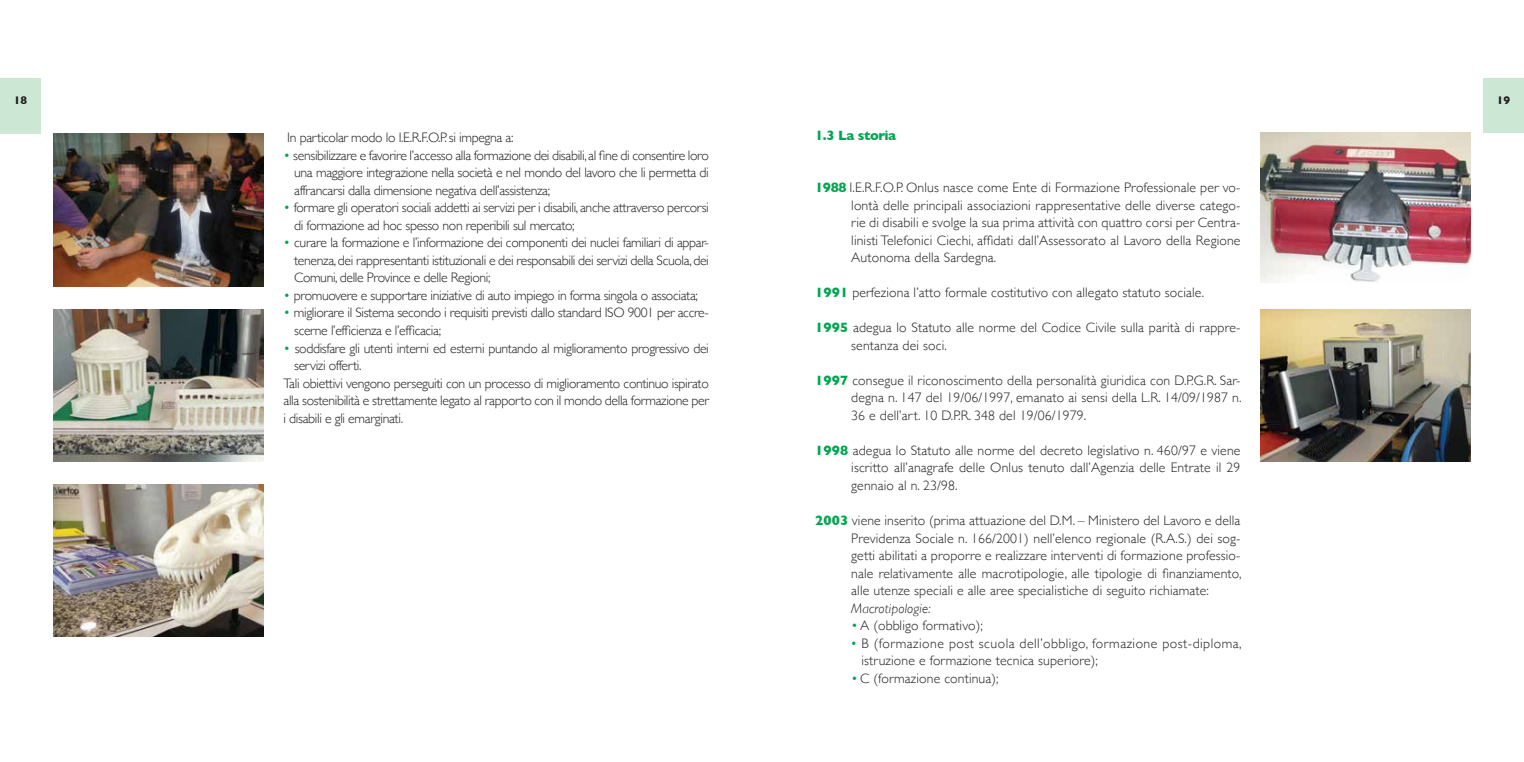
<style>
.page{position:relative;width:1524px;height:762px;background:#fff}
.page>*{position:absolute;margin:0;border:0;box-sizing:border-box;transform-origin:0 0}
.t1{font:300 13.75px/17.5px "Gill Sans";letter-spacing:-.025em;color:#231f20;text-align:justify}
.t2{font:300 13.75px/17.5px "Gill Sans";letter-spacing:.01em;color:#231f20}
.t3{font:300 13.75px/17.5px "Gill Sans";letter-spacing:.035em;color:#231f20}
.t4{font:italic 300 13.75px "Gill Sans";letter-spacing:.01em;color:#231f20}
.t5{font:700 13.75px "Gill Sans";letter-spacing:-.025em;color:#00a651}
.t6{font:700 11.25px "Gill Sans";color:#231f20}
.s1{color:#00a651}
.s2{font-weight:700;color:#00a651}
</style>
<div class="page">
<div style="left:1483px;top:78px;width:41px;height:55px;background:#cce7d3"></div>
<div style="left:0;top:78px;width:41px;height:56px;background:#cce7d3"></div>
<img style="left:53px;top:134px;width:210px;height:152px">
<img style="left:1260px;top:133px;width:210px;height:149px">
<img style="left:1260px;top:309px;width:210px;height:152px">
<img style="left:53px;top:309px;width:210px;height:152px">
<img style="left:53px;top:484px;width:210px;height:152px">
<p class="t6" style="left:14px;top:91px;width:15px">18</p>
<p class="t6" style="left:1496px;top:91px;width:15px">19</p>
<p class="t1" style="left:287px;top:128px;width:228px">In particolar modo lo I.E.R.F.O.P. si impegna a:</p>
<p class="t1" style="left:294px;top:146px;width:416px;text-indent:-11px"><span class="s1">•</span> sensibilizzare e favorire l’accesso alla formazione dei disabili, al fine di consentire loro una maggiore integrazione nella società e nel mondo del lavoro che li permetta di affrancarsi dalla dimensione negativa dell’assistenza;</p>
<p class="t1" style="left:294px;top:198px;width:416px;text-indent:-11px"><span class="s1">•</span> formare gli operatori sociali addetti ai servizi per i disabili, anche attraverso percorsi di formazione ad hoc spesso non reperibili sul mercato;</p>
<p class="t1" style="left:294px;top:234px;width:416px;text-indent:-11px"><span class="s1">•</span> curare la formazione e l’informazione dei componenti dei nuclei familiari di appar&shy;tenenza, dei rappresentanti istituzionali e dei responsabili dei servizi della Scuola, dei Comuni, delle Province e delle Regioni;</p>
<p class="t1" style="left:283px;top:286px;width:416px"><span class="s1">•</span> promuovere e supportare iniziative di auto impiego in forma singola o associata;</p>
<p class="t1" style="left:294px;top:304px;width:416px;text-indent:-11px"><span class="s1">•</span> migliorare il Sistema secondo i requisiti previsti dallo standard ISO 9001 per accre&shy;scerne l’efficienza e l’efficacia;</p>
<p class="t1" style="left:283px;top:339px;width:427px"><span class="s1">•</span> soddisfare gli utenti interni ed esterni puntando al miglioramento progressivo dei</p>
<p class="t1" style="left:294px;top:356px;width:69px">servizi offerti.</p>
<p class="t1" style="left:283px;top:374px;width:427px">Tali obiettivi vengono perseguiti con un processo di miglioramento continuo ispirato</p>
<p class="t1" style="left:283px;top:391px;width:427px">alla sostenibilità e strettamente legato al rapporto con il mondo della formazione per</p>
<p class="t1" style="left:283px;top:409px;width:121px">i disabili e gli emarginati.</p>
<p class="t5" style="left:815px;top:124px;width:82px">1.3 La storia</p>
<p class="t1" style="left:851px;top:178px;width:391px;text-indent:-36px"><span class="s2">1988</span> I.E.R.F.O.P. Onlus nasce come Ente di Formazione Professionale per vo&shy;lontà delle principali associazioni rappresentative delle diverse catego&shy;rie di disabili e svolge la sua prima attività con quattro corsi per Centra&shy;linisti Telefonici Ciechi, affidati dall’Assessorato al Lavoro della Regione Autonoma della Sardegna.</p>
<p class="t2" style="left:815px;top:283px;width:391px"><span class="s2">1991</span> perfeziona l’atto formale costitutivo con allegato statuto sociale.</p>
<p class="t2" style="left:851px;top:318px;width:391px;text-indent:-36px"><span class="s2">1995</span> adegua lo Statuto alle norme del Codice Civile sulla parità di rappre&shy;sentanza dei soci.</p>
<p class="t1" style="left:851px;top:371px;width:392px;text-indent:-36px"><span class="s2">1997</span> consegue il riconoscimento della personalità giuridica con D.P.G.R. Sar&shy;degna n. 147 del 19/06/1997, emanato ai sensi della L.R. 14/09/1987 n.<br>36 e dell’art. 10 D.P.R. 348 del 19/06/1979.</p>
<p class="t1" style="left:851px;top:441px;width:391px;text-indent:-36px"><span class="s2">1998</span> adegua lo Statuto alle norme del decreto legislativo n. 460/97 e viene iscritto all’anagrafe delle Onlus tenuto dall’Agenzia delle Entrate il 29 gennaio al n. 23/98.</p>
<p class="t1" style="left:851px;top:511px;width:392px;text-indent:-36px"><span class="s2">2003</span> viene inserito (prima attuazione del D.M. – Ministero del Lavoro e della Previdenza Sociale n. 166/2001) nell’elenco regionale (R.A.S.) dei sog&shy;getti abilitati a proporre e realizzare interventi di formazione professio&shy;nale relativamente alle macrotipologie, alle tipologie di finanziamento, alle utenze speciali e alle aree specialistiche di seguito richiamate:</p>
<p class="t4" style="left:851px;top:600px;width:81px">Macrotipologie:</p>
<p class="t2" style="left:851px;top:616px;width:133px"><span class="s1">•</span>A (obbligo formativo);</p>
<p class="t3" style="left:861px;top:634px;width:382px;text-indent:-11px"><span class="s1">•</span> B (formazione post scuola dell’obbligo, formazione post-diploma, istruzione e formazione tecnica superiore);</p>
<p class="t2" style="left:851px;top:669px;width:149px"><span class="s1">•</span>C (formazione continua);</p>
</div>
